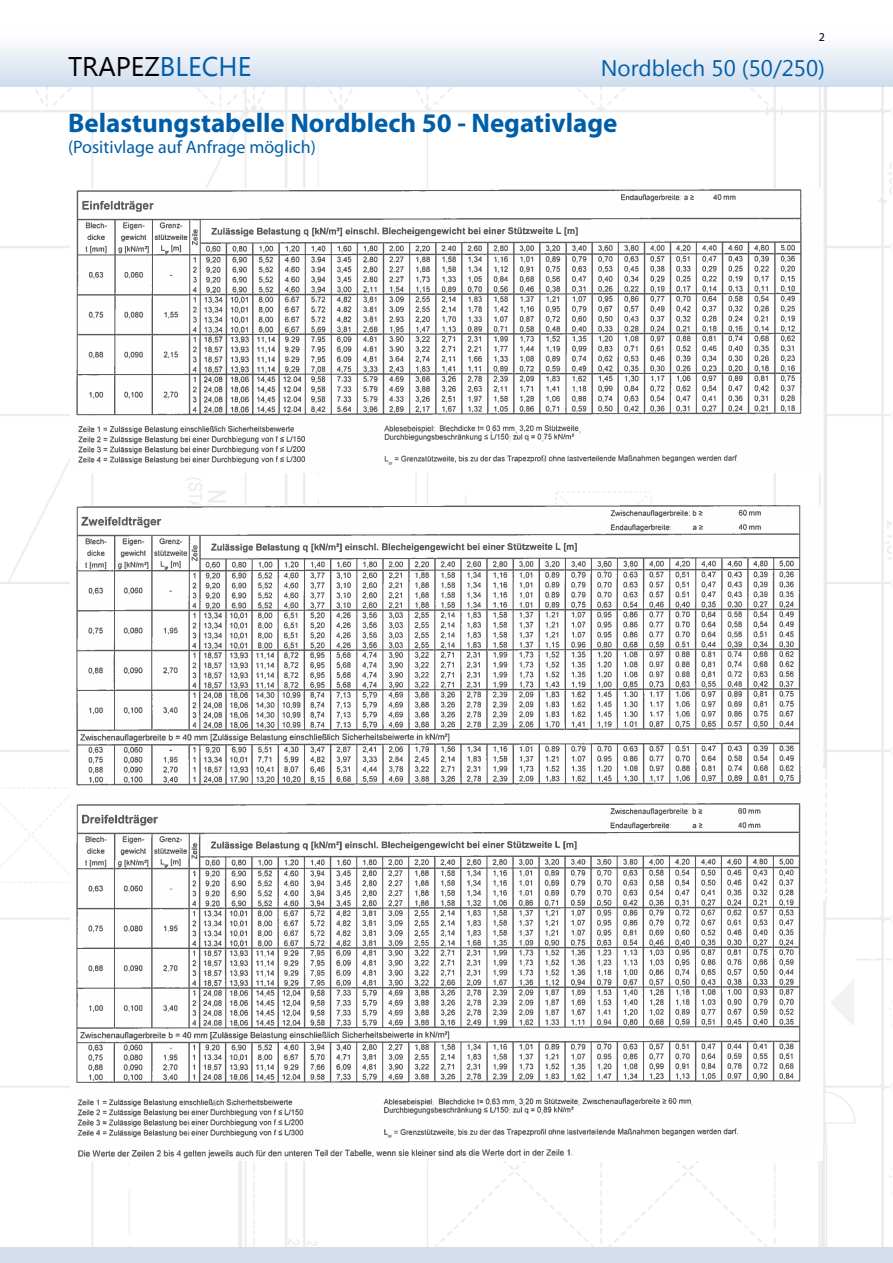
<style>
.page{position:relative;width:893px;height:1263px;background:#fff}
.page>*{position:absolute;margin:0;border:0;box-sizing:border-box;transform-origin:0 0}
.t1{font:700 27px "Myriad Pro";color:#005ea8}
.t2{font:27px "Lao UI";color:#000}
.t3{font:22.5px "Lao UI";color:#005ea8}
.t4{font:18px "Myriad Pro";color:#005ea8}
.t5{font:12px "Myriad Pro";color:#000}
.s1{color:#005ea8}
</style>
<div class="page">
<img style="left:0;top:86px;width:892px;height:1161px">
<div style="left:0;top:24px;width:893px;height:62px;background:linear-gradient(to bottom,#fff,#d2dfef)"></div>
<div style="left:0;top:1247px;width:893px;height:16px;background:#d4deef"></div>
<img style="left:70px;top:506px;width:753px;height:654px">
<img style="left:76px;top:800px;width:739px;height:284px">
<img style="left:76px;top:1099px;width:662px;height:61px">
<img style="left:76px;top:506px;width:738px;height:280px">
<img style="left:70px;top:188px;width:753px;height:284px">
<img style="left:76px;top:188px;width:739px;height:229px">
<img style="left:79px;top:427px;width:225px;height:39px">
<img style="left:384px;top:426px;width:353px;height:37px">
<p class="t5" style="left:819px;top:29px;width:8px">2</p>
<p class="t2" style="left:68px;top:48px;width:185px">TRAPEZ<span class="s1">BLECHE</span></p>
<p class="t3" style="left:601px;top:53px;width:226px">NORDBLECH 50 (50/250)</p>
<p class="t1" style="left:68px;top:105px;width:551px">Belastungstabelle Nordblech 50 - Negativlage</p>
<p class="t4" style="left:68px;top:136px;width:249px">(Positivlage auf Anfrage möglich)</p>
</div>
